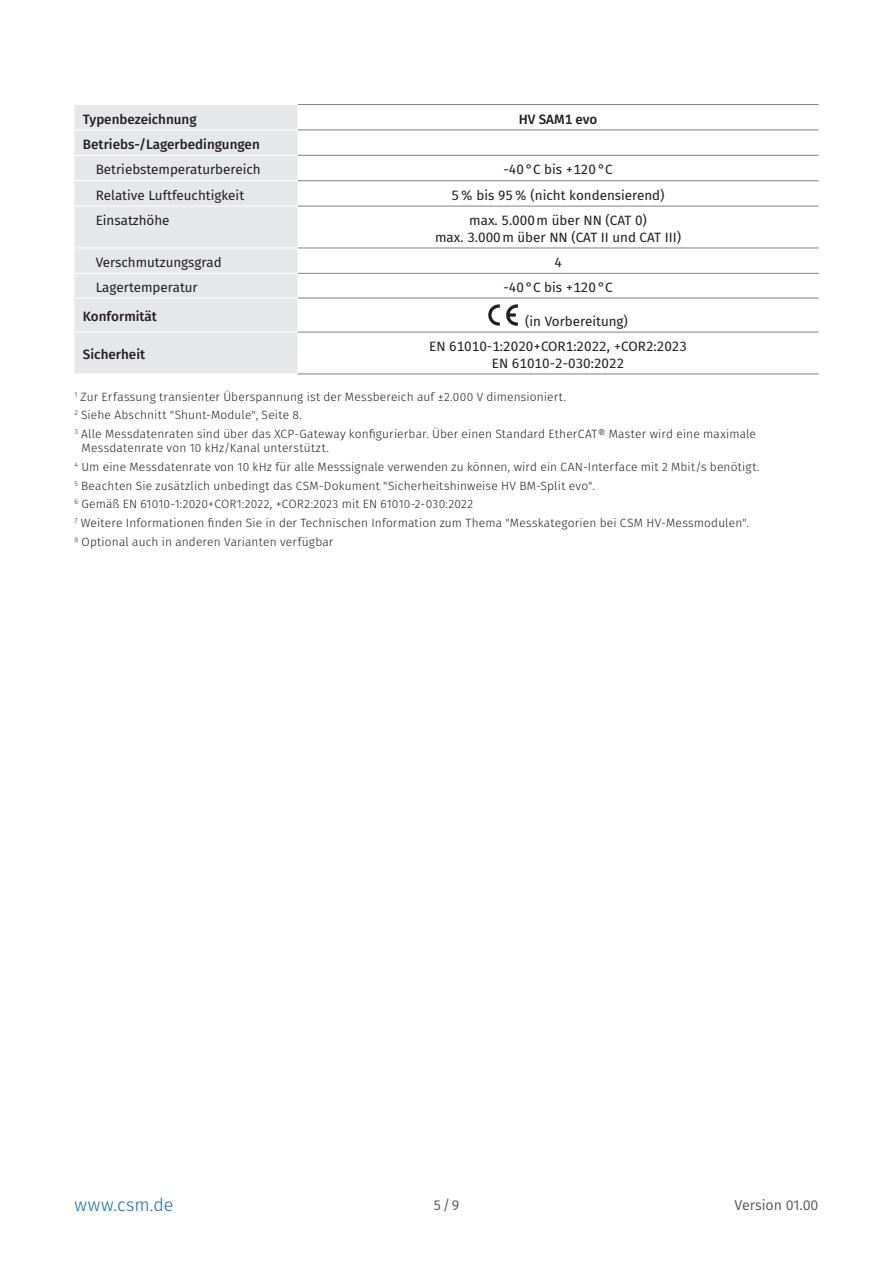
<style>
.page{position:relative;width:893px;height:1263px;background:#fff}
.page>*{position:absolute;margin:0;border:0;box-sizing:border-box;transform-origin:0 0}
.t1{font:300 18px "Fira Sans";letter-spacing:.035em;color:#0f6eb8}
.t2{font:14.25px "Fira Sans";color:#57585a}
.Text_Tabelle_zentriert{font:13.5px/16.5px "Fira Sans";color:#231f20;text-align:center}
.Text_Tabelle_eingerückt{font:13.5px "Fira Sans";color:#231f20}
.Headline_Tabelle{font:500 13.5px "Fira Sans";color:#231f20}
.Headline_Tabelle_zentriert{font:500 13.5px "Fira Sans";letter-spacing:-.005em;color:#231f20}
.Anmerkung{font:300 12px/14.4px "Fira Sans";letter-spacing:.015em;color:#231f20}
</style>
<div class="page">
<hr style="left:298px;top:104px;width:521px;height:1px;background:#808285">
<hr style="left:298px;top:374px;width:521px;height:1px;background:#808285">
<svg style="left:74px;top:105px;width:745px;height:269px"></svg>
<p class="Headline_Tabelle" style="left:83px;top:108px;width:115px">Typenbezeichnung</p>
<p class="Headline_Tabelle_zentriert" style="left:519px;top:108px;width:80px">HV SAM1 evo</p>
<p class="Headline_Tabelle" style="left:83px;top:133px;width:178px">Betriebs-/Lagerbedingungen</p>
<p class="Text_Tabelle_eingerückt" style="left:96px;top:159px;width:167px">Betriebstemperaturbereich</p>
<p class="Text_Tabelle_zentriert" style="left:503px;top:161px;width:111px">-40°C bis +120°C</p>
<p class="Text_Tabelle_eingerückt" style="left:96px;top:185px;width:150px">Relative Luftfeuchtigkeit</p>
<p class="Text_Tabelle_zentriert" style="left:452px;top:186px;width:215px">5% bis 95% (nicht kondensierend)</p>
<p class="Text_Tabelle_eingerückt" style="left:96px;top:210px;width:75px">Einsatzhöhe</p>
<p class="Text_Tabelle_zentriert" style="left:435px;top:212px;width:247px">max. 5.000m über NN (CAT 0)<br>max. 3.000m über NN (CAT II und CAT III)</p>
<p class="Text_Tabelle_eingerückt" style="left:96px;top:252px;width:128px">Verschmutzungsgrad</p>
<p class="Text_Tabelle_zentriert" style="left:554px;top:254px;width:9px">4</p>
<p class="Text_Tabelle_eingerückt" style="left:96px;top:277px;width:104px">Lagertemperatur</p>
<p class="Text_Tabelle_zentriert" style="left:503px;top:279px;width:111px">-40°C bis +120°C</p>
<p class="Headline_Tabelle" style="left:83px;top:306px;width:76px">Konformität</p>
<p class="Text_Tabelle_zentriert" style="left:525px;top:312px;width:104px">(in Vorbereitung)</p>
<p class="Headline_Tabelle" style="left:83px;top:344px;width:64px">Sicherheit</p>
<p class="Text_Tabelle_zentriert" style="left:429px;top:338px;width:259px">EN 61010-1:2020+COR1:2022, +COR2:2023</p>
<p class="Text_Tabelle_zentriert" style="left:492px;top:354px;width:134px">EN 61010-2-030:2022</p>
<p class="Anmerkung" style="left:74px;top:389px;width:493px"><sup>1</sup> Zur Erfassung transienter Überspannung ist der Messbereich auf ±2.000 V dimensioniert.</p>
<p class="Anmerkung" style="left:74px;top:408px;width:229px"><sup>2</sup> Siehe Abschnitt "Shunt-Module", Seite 8.</p>
<p class="Anmerkung" style="left:82px;top:426px;width:676px;text-indent:-7px"><sup>3</sup> Alle Messdatenraten sind über das XCP-Gateway konfigurierbar. Über einen Standard EtherCAT® Master wird eine maximale<br>Messdatenrate von 10 kHz/Kanal unterstützt.</p>
<p class="Anmerkung" style="left:74px;top:460px;width:687px"><sup>4</sup> Um eine Messdatenrate von 10 kHz für alle Messsignale verwenden zu können, wird ein CAN-Interface mit 2 Mbit/s benötigt.</p>
<p class="Anmerkung" style="left:74px;top:478px;width:522px"><sup>5</sup> Beachten Sie zusätzlich unbedingt das CSM-Dokument "Sicherheitshinweise HV BM-Split evo".</p>
<p class="Anmerkung" style="left:74px;top:497px;width:400px"><sup>6</sup> Gemäß EN 61010-1:2020+COR1:2022, +COR2:2023 mit EN 61010-2-030:2022</p>
<p class="Anmerkung" style="left:74px;top:515px;width:676px"><sup>7</sup> Weitere Informationen finden Sie in der Technischen Information zum Thema "Messkategorien bei CSM HV-Messmodulen".</p>
<p class="Anmerkung" style="left:74px;top:534px;width:260px"><sup>8</sup> Optional auch in anderen Varianten verfügbar</p>
<h1 class="t1" style="left:74px;top:1192px;width:101px">www.csm.de</h1>
<p class="t2" style="left:434px;top:1195px;width:27px">5/9</p>
<p class="t2" style="left:735px;top:1194px;width:85px">Version 01.00</p>
</div>
